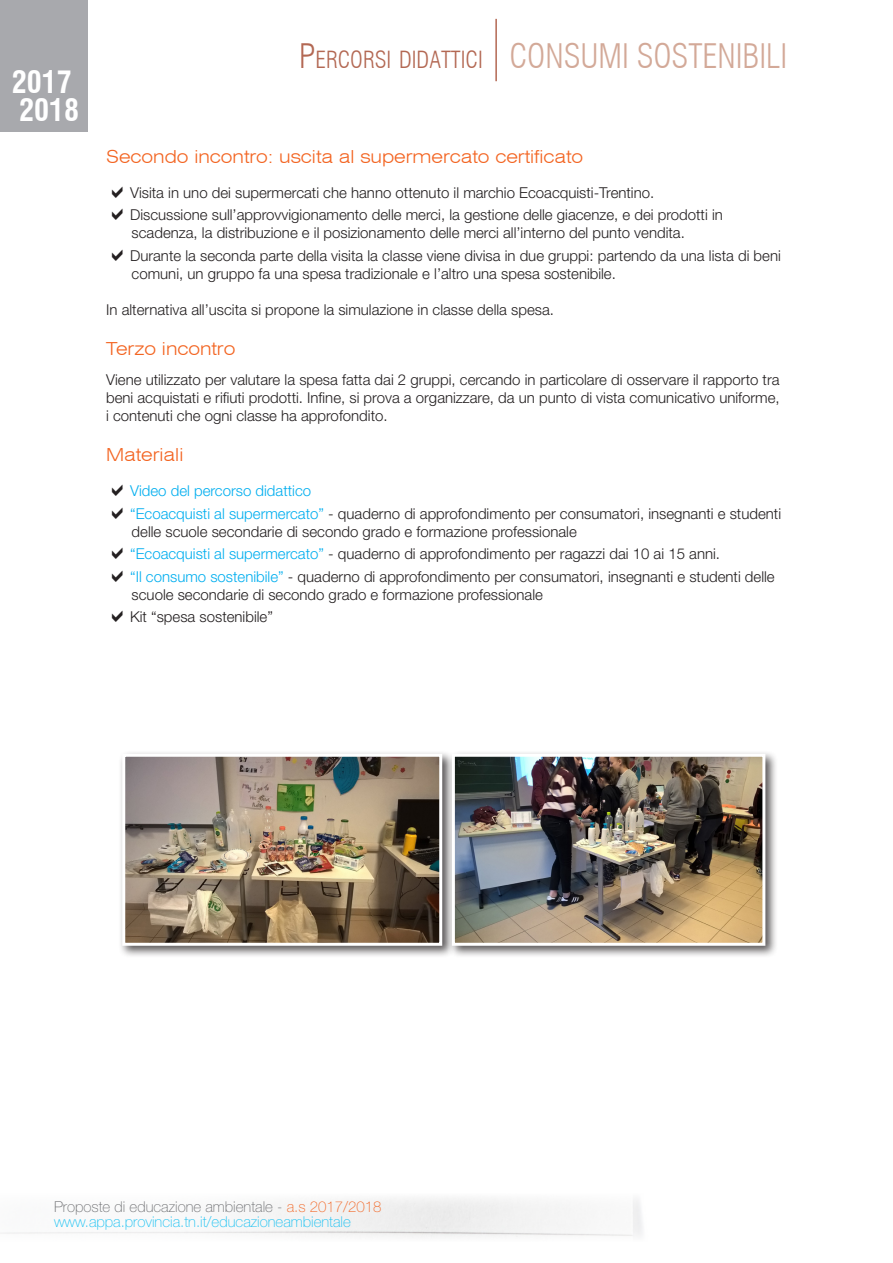
<style>
.page{position:relative;width:893px;height:1263px;background:#fff}
.page>*{position:absolute;margin:0;border:0;box-sizing:border-box;transform-origin:0 0}
.t1{font:300 condensed 33px "Swiss 721 BT";color:#d3a998}
.t2{font:700 condensed 30px/27.8px "Swiss 721 BT";color:#fff}
.t3{font:300 condensed 23.1px "Swiss 721 BT";color:#b36853}
.titolino{font:300 expanded 18px "Swiss 721 BT";color:#f36421}
.elenco{font:300 15px/18px "Helvetica Neue LT Std";color:#231f20}
.testo{font:300 15px/18px "Helvetica Neue LT Std";color:#231f20;text-align:justify}
.t4{font:100 15px/15px "Helvetica Neue LT Std";color:#15c0f2}
.elenco-2{font:300 15px "Helvetica Neue LT Std";color:#00aeef}
.s1{font-size:33px}
.s2{font-size:33px;color:#d3a998}
.s3{color:#00aeef}
.s4{color:#6c6d70}
.s5{color:#f36421}
</style>
<div class="page">
<hr style="left:495px;top:19px;width:2px;height:62px;background:#b36853">
<div style="left:0;top:0;width:88px;height:132px;background:#a8a9ad"></div>
<div style="left:119px;top:750px;width:336px;height:208px;background:#231f20;opacity:.75"></div>
<img style="left:126px;top:758px;width:312px;height:184px">
<div style="left:122px;top:754px;width:320px;height:192px;border:3px solid #fff"></div>
<div style="left:448px;top:750px;width:330px;height:208px;background:#231f20;opacity:.75"></div>
<img style="left:456px;top:758px;width:305px;height:184px">
<div style="left:452px;top:754px;width:313px;height:192px;border:3px solid #fff"></div>
<h2 class="t2" style="left:12px;top:69px;width:69px">2017<br>2018</h2>
<h3 class="t3" style="left:299px;top:46px;width:354px"><span class="s1">P</span>ERCORSI DIDATTICI <span class="s2">CONSUMI SOSTE</span></h3>
<h1 class="t1" style="left:717px;top:37px;width:66px">NIBILI</h1>
<p class="titolino" style="left:106px;top:146px;width:479px">Secondo incontro: uscita al supermercato certificato</p>
<p class="elenco" style="left:130px;top:183px;width:526px">Visita in uno dei supermercati che hanno ottenuto il marchio Ecoacquisti-Trentino.</p>
<p class="elenco" style="left:130px;top:206px;width:594px">Discussione sull’approvvigionamento delle merci, la gestione delle giacenze, e dei prodotti in scadenza, la distribuzione e il posizionamento delle merci all’interno del punto vendita.</p>
<p class="elenco" style="left:130px;top:246px;width:652px">Durante la seconda parte della visita la classe viene divisa in due gruppi: partendo da una lista di beni comuni, un gruppo fa una spesa tradizionale e l’altro una spesa sostenibile.</p>
<p class="elenco" style="left:106px;top:300px;width:449px">In alternativa all’uscita si propone la simulazione in classe della spesa.</p>
<p class="titolino" style="left:106px;top:337px;width:131px">Terzo incontro</p>
<p class="testo" style="left:106px;top:371px;width:675px">Viene utilizzato per valutare la spesa fatta dai 2 gruppi, cercando in particolare di osservare il rapporto tra beni acquistati e rifiuti prodotti. Infine, si prova a organizzare, da un punto di vista comunicativo uniforme, i contenuti che ogni classe ha approfondito.</p>
<p class="titolino" style="left:106px;top:444px;width:79px">Materiali</p>
<p class="elenco-2" style="left:130px;top:482px;width:182px">Video del percorso didattico</p>
<p class="elenco" style="left:130px;top:504px;width:652px"><span class="s3">“Ecoacquisti al supermercato”</span> - quaderno di approfondimento per consumatori, insegnanti e studenti delle scuole secondarie di secondo grado e formazione professionale</p>
<p class="elenco" style="left:130px;top:545px;width:591px"><span class="s3">“Ecoacquisti al supermercato”</span> - quaderno di approfondimento per ragazzi dai 10 ai 15 anni.</p>
<p class="elenco" style="left:130px;top:567px;width:646px"><span class="s3">“Il consumo sostenibile”</span> - quaderno di approfondimento per consumatori, insegnanti e studenti delle scuole secondarie di secondo grado e formazione professionale</p>
<p class="elenco" style="left:130px;top:608px;width:144px">Kit “spesa sostenibile”</p>
<p class="t4" style="left:54px;top:1199px;width:329px"><span class="s4">Proposte di educazione ambientale -</span> <span class="s5">a.s 2017/2018 </span>www.appa.provincia.tn.it/educazioneambientale</p>
</div>
